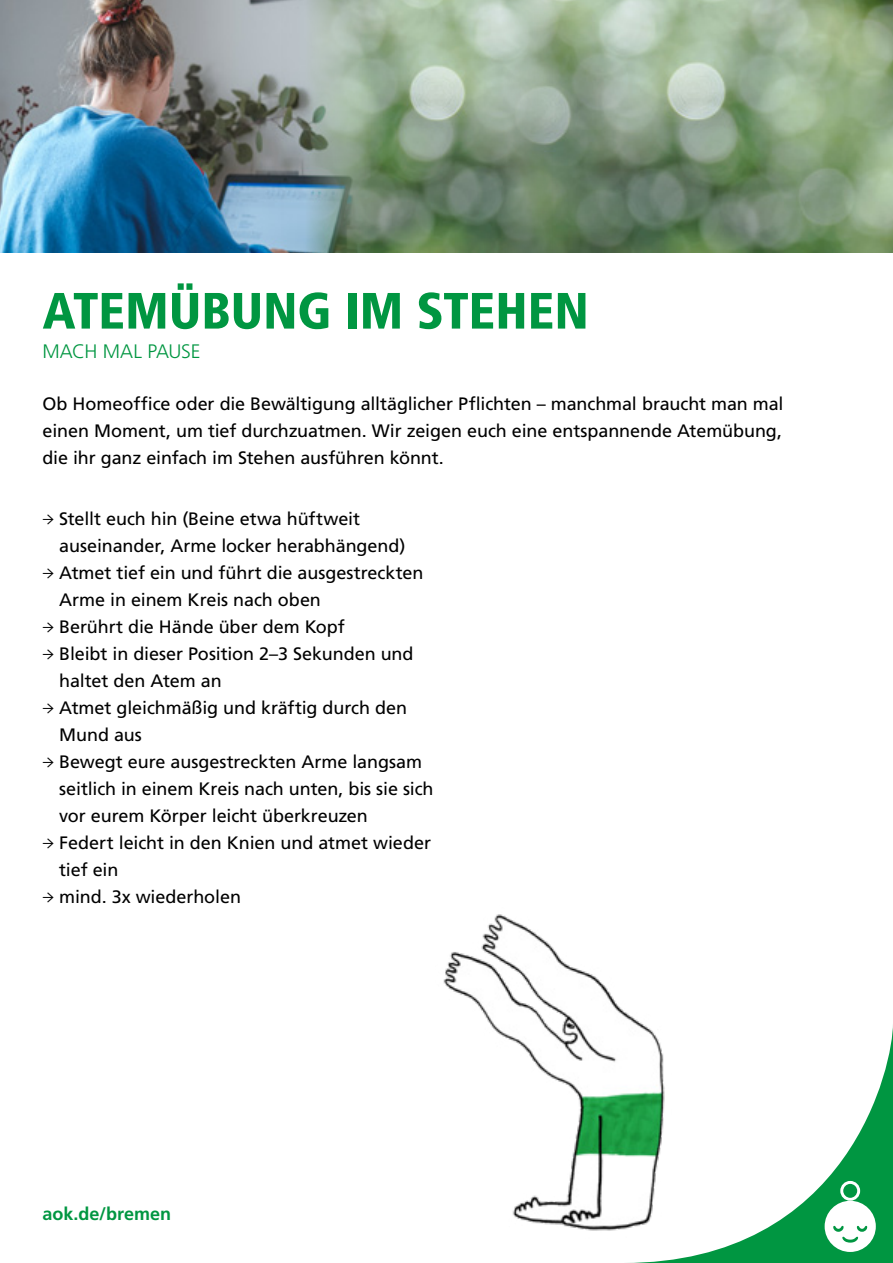
<style>
.page{position:relative;width:893px;height:1263px;background:#fff}
.page>*{position:absolute;margin:0;border:0;box-sizing:border-box;transform-origin:0 0}
.t1{font:900 condensed 51px "Frutiger LT Std";letter-spacing:.005em;color:#009641}
.t2{font:300 19.5px "Frutiger LT Std";letter-spacing:-.02em;color:#009641}
.t3{font:18px/27px "Frutiger LT Std";letter-spacing:-.005em;color:#000}
.t4{font:700 18px "Frutiger LT Std";color:#009641}
.s1{font-family:"Minion Pro"}
</style>
<div class="page">
<svg style="left:628px;top:1025px;width:265px;height:238px"></svg>
<svg style="left:825px;top:1201px;width:51px;height:51px"></svg>
<div style="left:840px;top:1181px;width:20px;height:20px;border:3px solid #fff;border-radius:50%"></div>
<img style="left:0;top:0;width:281px;height:252px">
<img style="left:281px;top:0;width:204px;height:252px">
<img style="left:485px;top:0;width:408px;height:252px">
<img style="left:443px;top:914px;width:229px;height:326px">
<h1 class="t1" style="left:43px;top:280px;width:548px">ATEMÜBUNG IM STEHEN</h1>
<p class="t2" style="left:43px;top:341px;width:159px">MACH MAL PAUSE</p>
<p class="t3" style="left:43px;top:390px;width:743px;text-align:justify">Ob Homeoffice oder die Bewältigung alltäglicher Pflichten – manchmal braucht man mal einen Moment, um tief durchzuatmen. Wir zeigen euch eine entspannende Atemübung, die ihr ganz einfach im Stehen ausführen könnt.</p>
<p class="t3" style="left:59px;top:505px;width:348px;text-indent:-17px"><span class="s1">→</span> Stellt euch hin (Beine etwa hüftweit auseinander, Arme locker herabhängend)</p>
<p class="t3" style="left:59px;top:559px;width:366px;text-indent:-17px"><span class="s1">→</span> Atmet tief ein und führt die ausgestreckten<br>Arme in einem Kreis nach oben</p>
<p class="t3" style="left:43px;top:613px;width:300px"><span class="s1">→</span> Berührt die Hände über dem Kopf️</p>
<p class="t3" style="left:59px;top:640px;width:356px;text-indent:-17px"><span class="s1">→</span> Bleibt in dieser Position 2–3 Sekunden und haltet den Atem an</p>
<p class="t3" style="left:59px;top:694px;width:349px;text-indent:-17px"><span class="s1">→</span> Atmet gleichmäßig und kräftig durch den<br>Mund aus</p>
<p class="t3" style="left:59px;top:748px;width:376px;text-indent:-17px"><span class="s1">→</span> Bewegt eure ausgestreckten Arme langsam seitlich in einem Kreis nach unten, bis sie sich vor eurem Körper leicht überkreuzen</p>
<p class="t3" style="left:59px;top:829px;width:373px;text-indent:-17px"><span class="s1">→</span> Federt leicht in den Knien und atmet wieder tief ein</p>
<p class="t3" style="left:43px;top:883px;width:200px"><span class="s1">→</span> mind. 3x wiederholen</p>
<p class="t4" style="left:43px;top:1203px;width:130px">aok.de/bremen</p>
</div>
